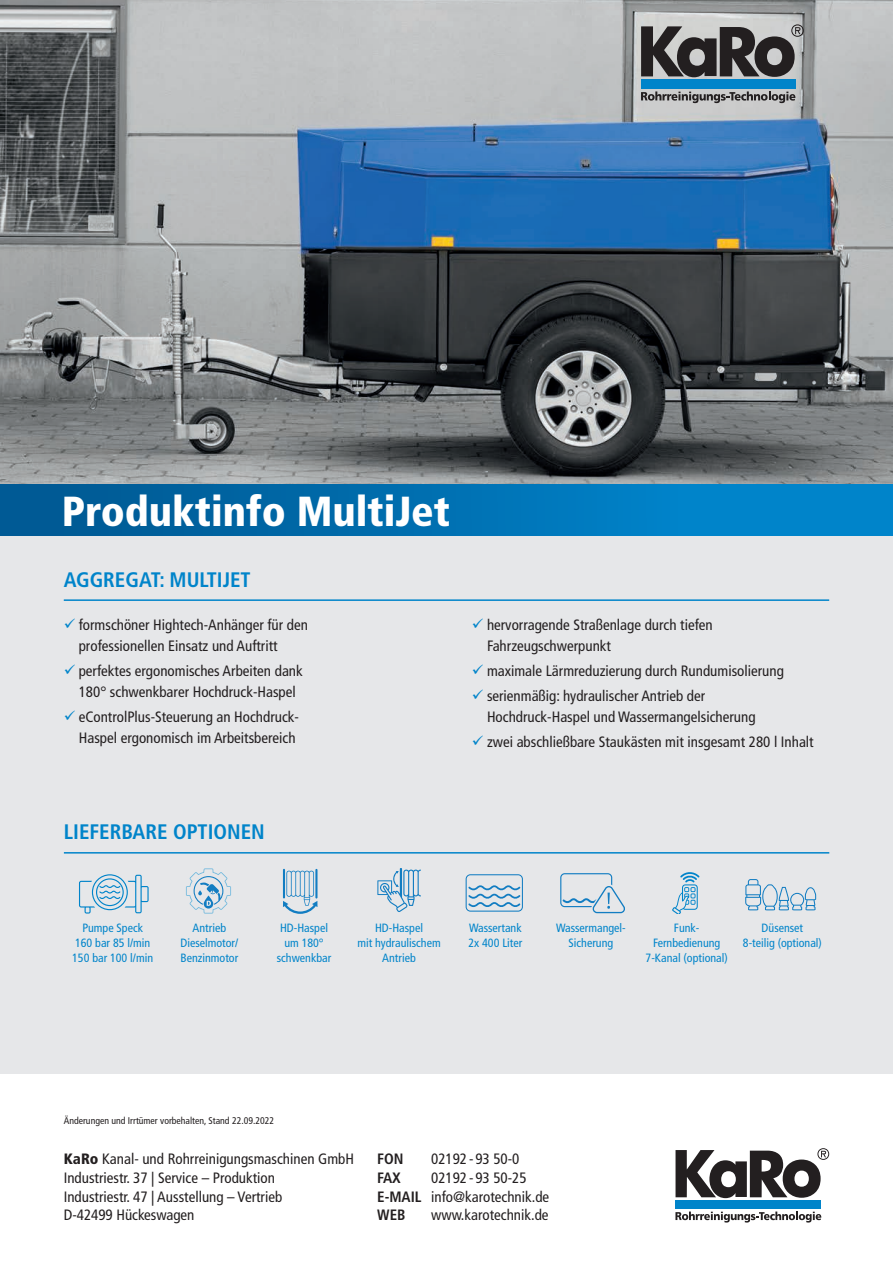
<style>
.page{position:relative;width:893px;height:1263px;background:#fff}
.page>*{position:absolute;margin:0;border:0;box-sizing:border-box;transform-origin:0 0}
.t1{font:900 condensed 42px "Frutiger LT Std";color:#fff}
.t2{font:700 condensed 21px "Frutiger LT Std";color:#0084ca}
.t3{font:condensed 15px/18.8px "Frutiger LT Std";color:#231f20}
.t4{font:700 condensed 15px "Frutiger LT Std";color:#231f20}
.t5{font:condensed 12px/15px "Frutiger LT Std";color:#0084ca;text-align:center}
.t6{font:condensed 9.75px "Frutiger LT Std";color:#231f20}
.s1{font-weight:900}
.s2{font-weight:700}
</style>
<div class="page">
<div style="left:0;top:0;width:893px;height:1074px;background:#e6e7e9"></div>
<svg style="left:675px;top:1148px;width:154px;height:50px"></svg>
<div style="left:675px;top:1200px;width:146px;height:9px;background:#0084ca"></div>
<svg style="left:675px;top:1211px;width:146px;height:11px"></svg>
<hr style="left:64px;top:599px;width:765px;height:2px;background:#0084ca">
<svg style="left:79px;top:874px;width:70px;height:39px"></svg>
<svg style="left:672px;top:872px;width:27px;height:41px"></svg>
<svg style="left:186px;top:869px;width:45px;height:44px"></svg>
<svg style="left:283px;top:871px;width:34px;height:42px"></svg>
<hr style="left:283px;top:869px;width:2px;height:29px;background:#127dc2">
<hr style="left:315px;top:869px;width:2px;height:29px;background:#127dc2">
<svg style="left:745px;top:879px;width:71px;height:31px"></svg>
<svg style="left:466px;top:874px;width:57px;height:38px"></svg>
<svg style="left:377px;top:869px;width:44px;height:43px"></svg>
<svg style="left:560px;top:873px;width:65px;height:40px"></svg>
<hr style="left:64px;top:852px;width:765px;height:1px;background:#0084ca">
<img style="left:0;top:0;width:893px;height:484px">
<svg style="left:641px;top:24px;width:163px;height:53px;background:#696768"></svg>
<div style="left:641px;top:79px;width:154px;height:10px;background:#0084ca"></div>
<svg style="left:641px;top:91px;width:154px;height:12px;background:#8e8d8d"></svg>
<div style="left:0;top:484px;width:893px;height:52px;background:linear-gradient(to right,#005791,#008bd4)"></div>
<h1 class="t1" style="left:62px;top:486px;width:390px">Produktinfo MultiJet</h1>
<h2 class="t2" style="left:64px;top:567px;width:188px">AGGREGAT: MULTIJET</h2>
<p class="t3" style="left:79px;top:614px;width:231px;line-height:21px">formschöner Hightech-Anhänger für den professionellen Einsatz und Auftritt</p>
<p class="t3" style="left:79px;top:660px;width:226px;line-height:21px">perfektes ergonomisches Arbeiten dank<br>180° schwenkbarer Hochdruck-Haspel</p>
<p class="t3" style="left:79px;top:706px;width:222px;line-height:21px">eControlPlus-Steuerung an Hochdruck-<br>Haspel ergonomisch im Arbeitsbereich</p>
<h2 class="t2" style="left:64px;top:819px;width:202px">LIEFERBARE OPTIONEN</h2>
<p class="t3" style="left:487px;top:614px;width:227px;line-height:21px">hervorragende Straßenlage durch tiefen<br>Fahrzeugschwerpunkt</p>
<p class="t3" style="left:487px;top:658px;width:298px;line-height:25.2px">maximale Lärmreduzierung durch Rundumisolierung serienmäßig: hydraulischer Antrieb der</p>
<p class="t3" style="left:487px;top:704px;width:328px;line-height:25.2px">Hochdruck-Haspel und Wassermangelsicherung<br>zwei abschließbare Staukästen mit insgesamt 280 l Inhalt</p>
<p class="t5" style="left:72px;top:920px;width:82px">Pumpe Speck<br>160 bar 85 l/min<br>150 bar 100 l/min</p>
<p class="t5" style="left:181px;top:920px;width:59px">Antrieb<br>Dieselmotor/<br>Benzinmotor</p>
<p class="t5" style="left:646px;top:921px;width:84px">Funk-<br>Fernbedienung<br>7-Kanal (optional)</p>
<p class="t5" style="left:277px;top:920px;width:56px">HD-Haspel um 180° schwenkbar</p>
<p class="t5" style="left:743px;top:920px;width:81px">Düsenset<br>8-teilig (optional)</p>
<p class="t5" style="left:357px;top:920px;width:85px">HD-Haspel<br>mit hydraulischem<br>Antrieb</p>
<p class="t5" style="left:468px;top:920px;width:55px;text-align:left">Wassertank<br>2x 400 Liter</p>
<p class="t5" style="left:556px;top:921px;width:71px;line-height:14.4px">Wassermangel-<br>Sicherung</p>
<p class="t6" style="left:64px;top:1115px;width:212px">Änderungen und Irrtümer vorbehalten, Stand 22.09.2022</p>
<p class="t3" style="left:64px;top:1150px;width:292px"><span class="s1">KaRo</span> Kanal- und Rohrreinigungsmaschinen GmbH Industriestr. 37 | Service – Produktion<br>Industriestr. 47 | Ausstellung – Vertrieb<br>D-42499 Hückeswagen</p>
<p class="t4" style="left:377px;top:1150px;width:28px">FON</p>
<p class="t3" style="left:431px;top:1150px;width:90px">02192 - 93 50-0</p>
<p class="t3" style="left:377px;top:1168px;width:174px;text-indent:54px">02192 - 93 50-25<br><span class="s2">E-MAIL</span> info@karotechnik.de<br><span class="s2">WEB</span></p>
<p class="t4" style="left:377px;top:1169px;width:25px">FAX</p>
<p class="t3" style="left:431px;top:1206px;width:119px">www.karotechnik.de</p>
</div>
